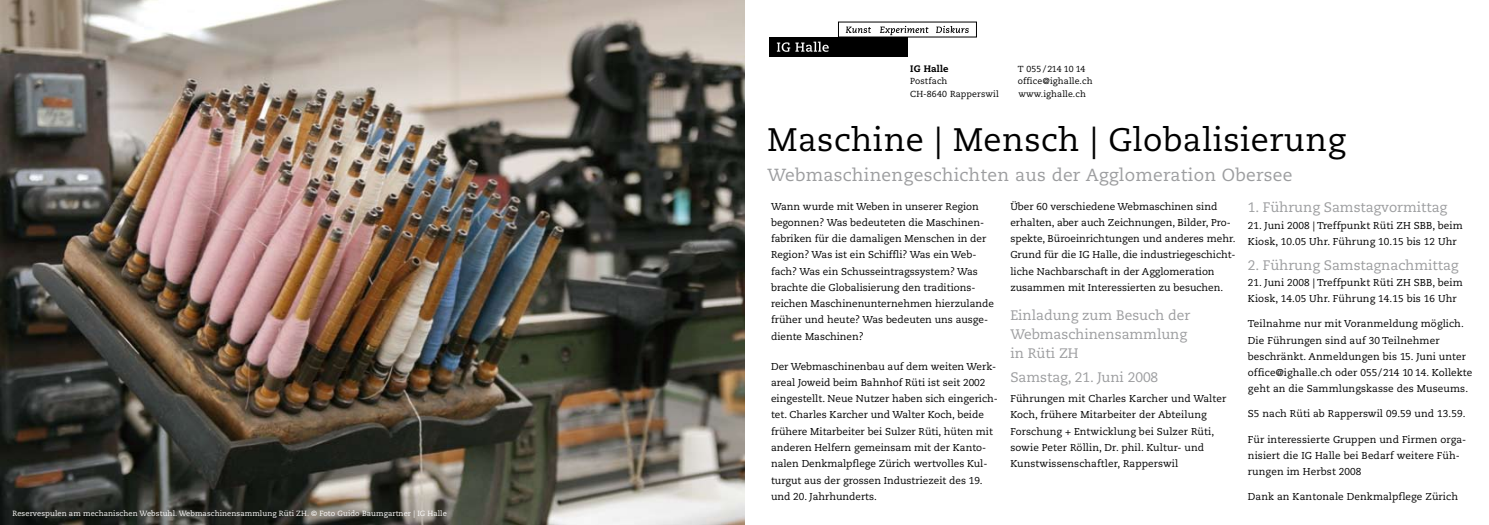
<style>
.page{position:relative;width:1489px;height:525px;background:#fff}
.page>*{position:absolute;margin:0;border:0;box-sizing:border-box;transform-origin:0 0}
.t1{font:32.5px "Caecilia";letter-spacing:.015em;color:#000}
.t2{font:17.5px "Caecilia";letter-spacing:.015em;color:#9c9d9f}
.t3{font:13.75px/18.8px "Caecilia";color:#9c9d9f}
.t4{font:10px/16.2px "Caecilia";color:#000}
.t5{font:800 9.38px "Caecilia";letter-spacing:.015em;color:#000}
.t6{font:8.75px "Caecilia";letter-spacing:.015em;color:#000}
.t7{font:7.5px "Caecilia";letter-spacing:.01em;color:#fff}
</style>
<div class="page">
<svg style="left:845px;top:27px;width:26px;height:6px"></svg>
<svg style="left:880px;top:26px;width:48px;height:9px"></svg>
<svg style="left:936px;top:26px;width:32px;height:7px"></svg>
<div style="left:769px;top:37px;width:139px;height:19px;background:#000"></div>
<svg style="left:776px;top:42px;width:52px;height:10px"></svg>
<img style="left:0;top:0;width:744px;height:524px">
<p class="t7" style="left:12px;top:509px;width:436px">Reservespulen am mechanischen Webstuhl. Webmaschinensammlung Rüti ZH. © Foto Guido Baumgartner | IG Halle</p>
<p class="t5" style="left:910px;top:63px;width:40px">IG Halle</p>
<p class="t6" style="left:1017px;top:64px;width:69px">T 055 /214 10 14</p>
<p class="t6" style="left:910px;top:76px;width:39px">Postfach</p>
<p class="t6" style="left:1017px;top:76px;width:76px">office@ighalle.ch</p>
<p class="t6" style="left:910px;top:89px;width:90px">CH-8640 Rapperswil</p>
<p class="t6" style="left:1018px;top:89px;width:69px">www.ighalle.ch</p>
<h1 class="t1" style="left:767px;top:121px;width:579px">Maschine | Mensch | Globalisierung</h1>
<h2 class="t2" style="left:767px;top:165px;width:526px">Webmaschinengeschichten aus der Agglomeration Obersee</h2>
<p class="t4" style="left:771px;top:198px;width:224px">Wann wurde mit Weben in unserer Region begonnen? Was bedeuteten die Maschinen&shy;fabriken für die damaligen Menschen in der Region? Was ist ein Schiffli? Was ein Web&shy;fach? Was ein Schusseintragssystem? Was brachte die Globalisierung den traditions&shy;reichen Maschinenunternehmen hierzulande früher und heute? Was bedeuten uns ausge&shy;diente Maschinen?</p>
<p class="t4" style="left:771px;top:358px;width:228px">Der Webmaschinenbau auf dem weiten Werk&shy;areal Joweid beim Bahnhof Rüti ist seit 2002 eingestellt. Neue Nutzer haben sich eingerich&shy;tet. Charles Karcher und Walter Koch, beide frühere Mitarbeiter bei Sulzer Rüti, hüten mit anderen Helfern gemeinsam mit der Kanto&shy;nalen Denkmalpflege Zürich wertvolles Kul&shy;turgut aus der grossen Industriezeit des 19. und 20. Jahrhunderts.</p>
<p class="t4" style="left:1010px;top:198px;width:227px">Über 60 verschiedene Webmaschinen sind erhalten, aber auch Zeichnungen, Bilder, Pro&shy;spekte, Büroeinrichtungen und anderes mehr.<br>Grund für die IG Halle, die industriegeschicht&shy;liche Nachbarschaft in der Agglomeration zusammen mit Interessierten zu besuchen.</p>
<h3 class="t3" style="left:1010px;top:306px;width:181px">Einladung zum Besuch der<br>Webmaschinensammlung in Rüti ZH</h3>
<h3 class="t3" style="left:1010px;top:367px;width:149px">Samstag, 21. Juni 2008</h3>
<p class="t4" style="left:1010px;top:390px;width:217px">Führungen mit Charles Karcher und Walter Koch, frühere Mitarbeiter der Abteilung Forschung + Entwicklung bei Sulzer Rüti, sowie Peter Röllin, Dr. phil. Kultur- und Kunstwissenschaftler, Rapperswil</p>
<h3 class="t3" style="left:1247px;top:198px;width:201px">1. Führung Samstagvormittag</h3>
<p class="t4" style="left:1247px;top:217px;width:216px">21. Juni 2008 | Treffpunkt Rüti ZH SBB, beim<br>Kiosk, 10.05 Uhr. Führung 10.15 bis 12 Uhr</p>
<h3 class="t3" style="left:1247px;top:256px;width:212px">2. Führung Samstagnachmittag</h3>
<p class="t4" style="left:1247px;top:274px;width:216px">21. Juni 2008 | Treffpunkt Rüti ZH SBB, beim<br>Kiosk, 14.05 Uhr. Führung 14.15 bis 16 Uhr</p>
<p class="t4" style="left:1247px;top:316px;width:226px">Teilnahme nur mit Voranmeldung möglich.<br>Die Führungen sind auf 30 Teilnehmer beschränkt. Anmeldungen bis 15. Juni unter office@ighalle.ch oder 055 / 214 10 14. Kollekte geht an die Sammlungskasse des Museums.</p>
<p class="t4" style="left:1247px;top:406px;width:219px">S5 nach Rüti ab Rapperswil 09.59 und 13.59.</p>
<p class="t4" style="left:1247px;top:431px;width:220px">Für interessierte Gruppen und Firmen orga&shy;nisiert die IG Halle bei Bedarf weitere Füh&shy;rungen im Herbst 2008</p>
<p class="t4" style="left:1247px;top:488px;width:211px">Dank an Kantonale Denkmalpflege Zürich</p>
</div>
